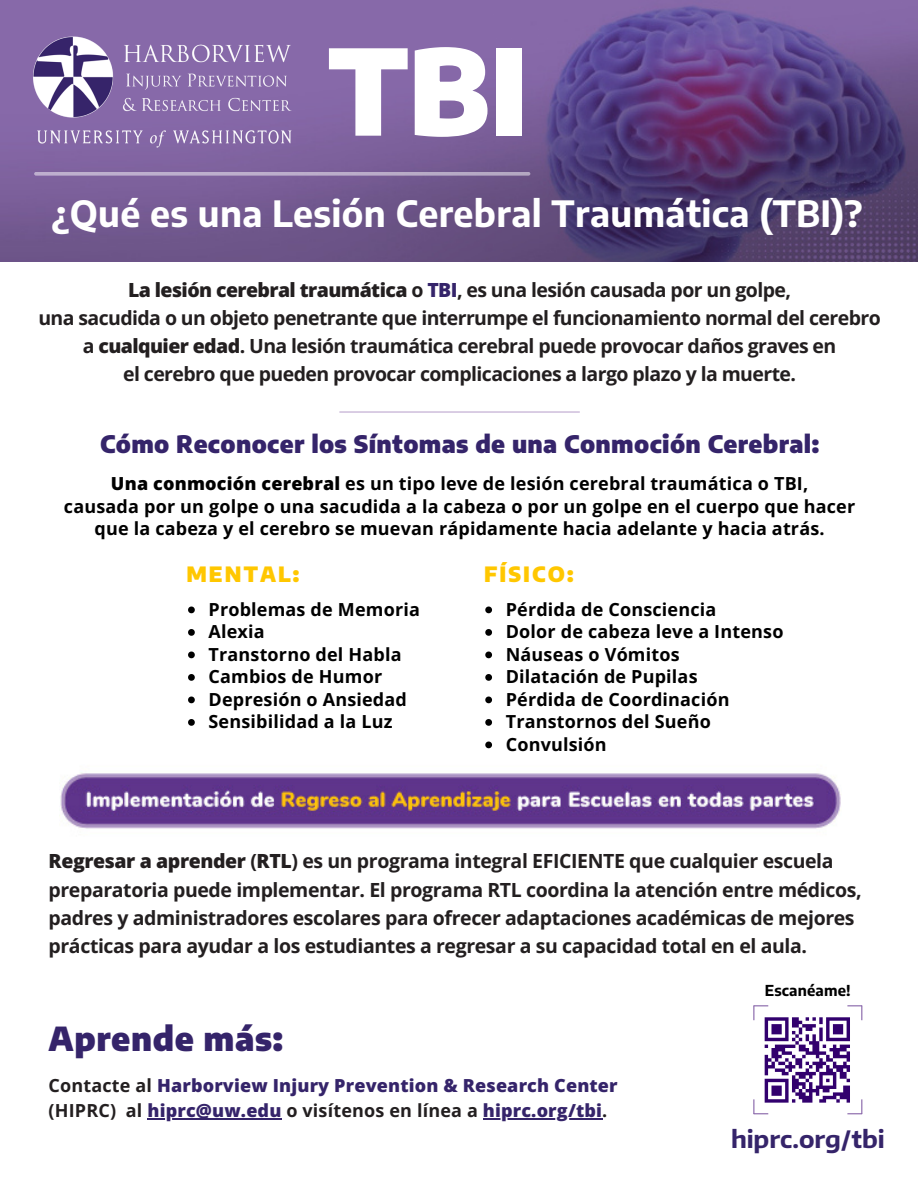
<style>
.page{position:relative;width:918px;height:1188px;background:#fff}
.page>*{position:absolute;margin:0;border:0;box-sizing:border-box;transform-origin:0 0}
.t1{font:900 118.05px "Encode Sans";color:#fff}
.t2{font:700 36px "Encode Sans";letter-spacing:.01em;color:#fff}
.t3{font:900 33px "Encode Sans";letter-spacing:.02em;color:#35246a}
.t4{font:900 24px "Encode Sans";letter-spacing:.015em;color:#35246a}
.t5{font:700 24px "Encode Sans Normal";letter-spacing:-.005em;color:#35246a}
.t6{font:900 21px "Encode Sans";letter-spacing:.1em;color:#ffc700}
.t7{font:700 19.5px/28.2px "Open Sans";letter-spacing:-.02em;color:#231f20}
.t8{font:700 18px/22.5px "Open Sans";letter-spacing:.01em;color:#000}
.t9{font:800 18px/24.8px "Open Sans";letter-spacing:.01em;color:#35246a}
.t10{font:700 15px "Encode Sans";letter-spacing:.01em;color:#000}
.s1{font-weight:800}
.s2{font-weight:800;color:#35246a}
.s3{font-weight:700;color:#231f20}
</style>
<div class="page">
<svg style="left:753px;top:1005px;width:109px;height:109px"></svg>
<img style="left:60px;top:773px;width:781px;height:56px">
<img style="left:0;top:0;width:918px;height:262px">
<img style="left:25px;top:20px;width:278px;height:137px">
<hr style="left:147px;top:1118px;width:135px;height:1px;background:#35246a">
<hr style="left:483px;top:1118px;width:119px;height:1px;background:#35246a">
<svg style="left:188px;top:607px;width:7px;height:6px"></svg>
<svg style="left:188px;top:629px;width:7px;height:7px"></svg>
<svg style="left:188px;top:652px;width:7px;height:6px"></svg>
<svg style="left:188px;top:674px;width:7px;height:7px"></svg>
<svg style="left:188px;top:697px;width:7px;height:6px"></svg>
<svg style="left:188px;top:719px;width:7px;height:7px"></svg>
<svg style="left:485px;top:607px;width:7px;height:6px"></svg>
<svg style="left:485px;top:629px;width:7px;height:7px"></svg>
<svg style="left:485px;top:652px;width:7px;height:6px"></svg>
<svg style="left:485px;top:674px;width:7px;height:7px"></svg>
<svg style="left:485px;top:697px;width:7px;height:6px"></svg>
<svg style="left:485px;top:719px;width:7px;height:7px"></svg>
<svg style="left:485px;top:742px;width:7px;height:6px"></svg>
<svg style="left:34px;top:172px;width:496px;height:4px;background:#b4a5c5"></svg>
<hr style="left:339px;top:411px;width:241px;height:2px;background:#d6c8e1">
<h1 class="t1" style="left:328px;top:14px;width:202px">TBI</h1>
<h2 class="t2" style="left:52px;top:190px;width:813px">¿Qué es una Lesión Cerebral Traumática (TBI)?</h2>
<p class="t7" style="left:38px;top:275px;width:844px;text-align:center"><span class="s1">La lesión cerebral traumática</span> o <span class="s2">TBI</span>, es una lesión causada por un golpe,<br>una sacudida o un objeto penetrante que interrumpe el funcionamiento normal del cerebro a <span class="s1">cualquier edad</span>. Una lesión traumática cerebral puede provocar daños graves en<br>el cerebro que pueden provocar complicaciones a largo plazo y la muerte.</p>
<p class="t4" style="left:100px;top:429px;width:721px">Cómo Reconocer los Síntomas de una Conmoción Cerebral:</p>
<p class="t8" style="left:64px;top:472px;width:793px;text-align:center"><span class="s1">Una conmoción cerebral</span> es un tipo leve de lesión cerebral traumática o TBI,<br>causada por un golpe o una sacudida a la cabeza o por un golpe en el cuerpo que hacer que la cabeza y el cerebro se muevan rápidamente hacia adelante y hacia atrás.</p>
<p class="t6" style="left:186px;top:560px;width:115px">MENTAL:</p>
<p class="t6" style="left:484px;top:560px;width:91px">FÍSICO:</p>
<p class="t8" style="left:209px;top:597px;width:213px">Problemas de Memoria<br>Alexia<br>Transtorno del Habla<br>Cambios de Humor<br>Depresión o Ansiedad<br>Sensibilidad a la Luz</p>
<p class="t8" style="left:506px;top:597px;width:279px">Pérdida de Consciencia<br>Dolor de cabeza leve a Intenso<br>Náuseas o Vómitos<br>Dilatación de Pupilas<br>Pérdida de Coordinación<br>Transtornos del Sueño<br>Convulsión</p>
<p class="t7" style="left:49px;top:847px;width:815px"><span class="s1">Regresar a aprender</span> (<span class="s1">RTL</span>) es un programa integral EFICIENTE que cualquier escuela preparatoria puede implementar. El programa RTL coordina la atención entre médicos, padres y administradores escolares para ofrecer adaptaciones académicas de mejores prácticas para ayudar a los estudiantes a regresar a su capacidad total en el aula.</p>
<h3 class="t3" style="left:49px;top:1017px;width:236px">Aprende más:</h3>
<p class="t9" style="left:49px;top:1073px;width:571px"><span class="s3">Contacte al</span> Harborview Injury Prevention &amp; Research Center <span class="s3">(HIPRC) al</span> hiprc@uw.edu <span class="s3">o visítenos en línea a</span> hiprc.org/tbi<span class="s3">.</span></p>
<p class="t10" style="left:765px;top:980px;width:87px">Escanéame!</p>
<p class="t5" style="left:731px;top:1123px;width:155px">hiprc.org/tbi</p>
</div>
